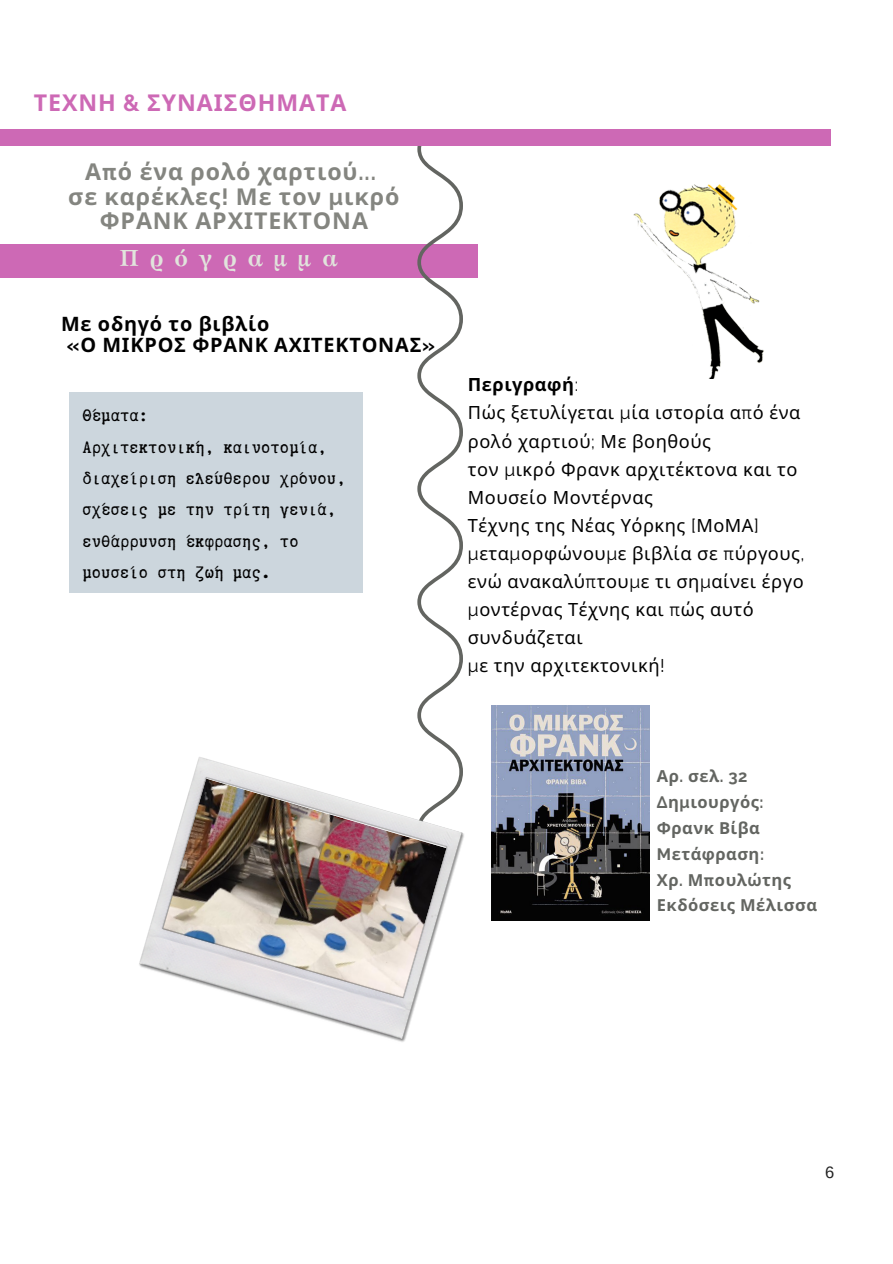
<style>
.page{position:relative;width:893px;height:1264px;background:#fff}
.page>*{position:absolute;margin:0;border:0;box-sizing:border-box;transform-origin:0 0}
.t1{font:700 23.1px "Noto Sans";letter-spacing:.04em;color:#848580}
.t2{font:700 23.1px "Noto Sans";letter-spacing:.04em;color:#cd69b5}
.t3{font:700 23.1px "GFS Artemisia";letter-spacing:.48em;color:#e1e4dc}
.t4{font:19.8px/31.5px "Truetypewriter Polygl OTT";letter-spacing:.03em;color:#000}
.t5{font:700 19.8px/21.3px "Noto Sans";letter-spacing:.04em;color:#000}
.t6{font:18.15px/28px "Noto Sans";letter-spacing:.03em;color:#000}
.t7{font:700 18.15px "Noto Sans";letter-spacing:.03em;color:#000}
.t8{font:700 16.5px "Noto Sans";letter-spacing:.03em;color:#636561}
.t9{font:16.5px "Arimo";color:#222}
.s1{font-family:"Raleway"}
.s2{font-family:"Raleway";font-weight:400}
</style>
<div class="page">
<div style="left:0;top:129px;width:830px;height:17px;background:#cd69b5"></div>
<div style="left:0;top:244px;width:478px;height:34px;background:#cd69b5"></div>
<div style="left:70px;top:392px;width:293px;height:201px;background:#ccd6dd"></div>
<img style="left:633px;top:184px;width:131px;height:195px">
<svg style="left:417px;top:146px;width:46px;height:609px"></svg>
<img style="left:492px;top:705px;width:157px;height:215px">
<img style="left:139px;top:755px;width:325px;height:287px">
<p class="t2" style="left:34px;top:86px;width:314px">ΤΕΧΝΗ <span class="s1">&amp;</span> ΣΥΝΑΙΣΘΗΜΑΤΑ</p>
<p class="t1" style="left:85px;top:155px;width:292px">Α<span class="s1">π</span>ό ένα ρολό χαρτιού<span class="s1">...</span></p>
<p class="t1" style="left:68px;top:180px;width:332px">σε καρέκλες<span class="s1">!</span> Με τον <span class="s1">μ</span>ικρό</p>
<p class="t1" style="left:100px;top:205px;width:270px">ΦΡΑΝΚ ΑΡΧΙΤΕΚΤΟΝΑ</p>
<p class="t3" style="left:119px;top:249px;width:219px">Πρόγραμμα</p>
<p class="t5" style="left:61px;top:312px;width:375px">Με οδηγό το βιβλίο<br><span class="s1">«</span>Ο ΜΙΚΡΟΣ ΦΡΑΝΚ ΑΧΙΤΕΚΤΟΝΑΣ<span class="s1">»</span></p>
<p class="t4" style="left:83px;top:399px;width:67px">Θέματα:</p>
<p class="t4" style="left:83px;top:431px;width:264px">Αρχιτεκτονική, καινοτομία, διαχείριση ελεύθερου χρόνου,</p>
<p class="t4" style="left:83px;top:494px;width:255px">σχέσεις με την τρίτη γενιά, ενθάρρυνση έκφρασης, το μουσείο στη ζωή μας.</p>
<p class="t7" style="left:468px;top:372px;width:112px">Περιγραφή<span class="s2">:</span></p>
<p class="t6" style="left:468px;top:398px;width:334px">Πώς ξετυλίγεται <span class="s1">μ</span>ία ιστορία α<span class="s1">π</span>ό ένα ρολό χαρτιού<span class="s1">;</span> Με βοηθούς</p>
<p class="t6" style="left:468px;top:454px;width:331px">τον <span class="s1">μ</span>ικρό Φρανκ αρχιτέκτονα και το<br>Μουσείο Μοντέρνας</p>
<p class="t6" style="left:468px;top:511px;width:338px">Τέχνης της Νέας Υόρκης <span class="s1">[</span>ΜοΜΑ<span class="s1">] μ</span>ετα<span class="s1">μ</span>ορφώνου<span class="s1">μ</span>ε βιβλία σε <span class="s1">π</span>ύργους<span class="s1">, </span>ενώ ανακαλύ<span class="s1">π</span>του<span class="s1">μ</span>ε τι ση<span class="s1">μ</span>αίνει έργο <span class="s1">μ</span>οντέρνας Τέχνης και <span class="s1">π</span>ώς αυτό συνδυάζεται</p>
<p class="t6" style="left:468px;top:651px;width:198px"><span class="s1">μ</span>ε την αρχιτεκτονική<span class="s1">!</span></p>
<p class="t8" style="left:656px;top:764px;width:92px">Αρ<span class="s1">.</span> σελ<span class="s1">. 32</span></p>
<p class="t8" style="left:656px;top:790px;width:108px"><span class="s1">Δ</span>η<span class="s1">μ</span>ιουργός<span class="s1">:</span></p>
<p class="t8" style="left:656px;top:816px;width:104px">Φρανκ Βίβα</p>
<p class="t8" style="left:656px;top:842px;width:109px"><span class="s1">M</span>ετάφραση<span class="s1">:</span></p>
<p class="t8" style="left:656px;top:868px;width:136px">Χρ<span class="s1">.</span> Μ<span class="s1">π</span>ουλώτης</p>
<p class="t8" style="left:656px;top:893px;width:162px">Εκδόσεις Μέλισσα</p>
<p class="t9" style="left:825px;top:1162px;width:11px">6</p>
</div>
